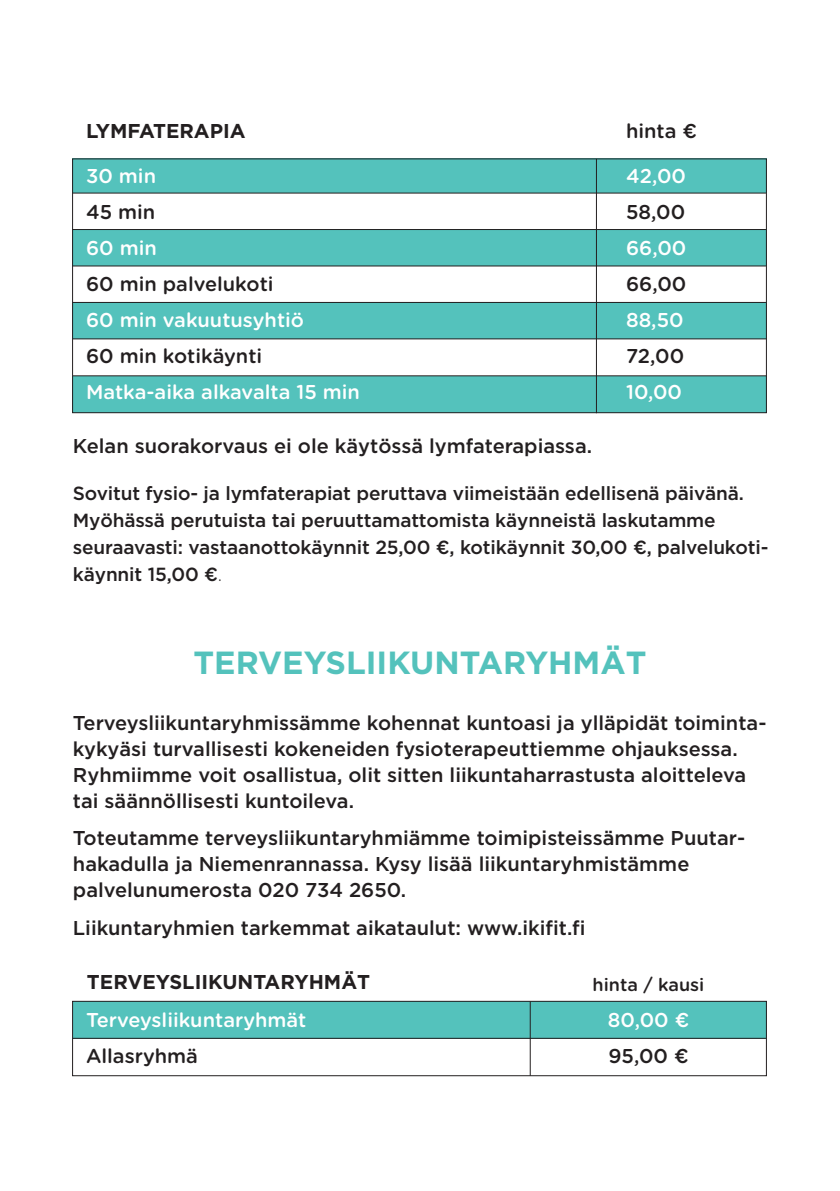
<style>
.page{position:relative;width:840px;height:1191px;background:#fff}
.page>*{position:absolute;margin:0;border:0;box-sizing:border-box;transform-origin:0 0}
.isoke{font:700 32px "Gotham";color:#54c2bc}
.leipix{font:500 20px/26px "Gotham";color:#231f20}
.hinnastointi_bold_bl{font:500 20px "Gotham Rounded";color:#fff}
.hinnastointi_bold_bl-2{font:500 20px "Gotham Rounded";color:#231f20}
.väliotsikko{font:500 20px "Gotham";color:#231f20}
.väliotsikko-2{font:700 20px "Gotham";color:#231f20}
.hinnastointi_2{font:500 20px "Gotham Rounded";color:#fff}
.leipix-2{font:500 20px "Gotham Rounded";color:#231f20}
.leipix-3{font:500 19px/27px "Gotham";letter-spacing:-.01em;color:#231f20}
.leipix-4{font:500 18px "Gotham Rounded";color:#231f20}
.s1{font-family:"Gotham Rounded"}
.s2{font-family:"Gotham Rounded";font-weight:300}
</style>
<div class="page">
<div style="left:72px;top:159px;width:694px;height:34px;background:#54c2bc"></div>
<div style="left:72px;top:229px;width:694px;height:37px;background:#54c2bc"></div>
<div style="left:72px;top:302px;width:694px;height:37px;background:#54c2bc"></div>
<div style="left:72px;top:376px;width:694px;height:36px;background:#54c2bc"></div>
<div style="left:72px;top:158px;width:694px;height:255px;border:1px solid #231f20"></div>
<hr style="left:595px;top:159px;width:1px;height:254px;background:#231f20">
<hr style="left:72px;top:193px;width:693px;height:1px;background:#231f20">
<hr style="left:72px;top:229px;width:693px;height:1px;background:#231f20">
<hr style="left:72px;top:265px;width:693px;height:1px;background:#231f20">
<hr style="left:72px;top:302px;width:693px;height:1px;background:#231f20">
<hr style="left:73px;top:338px;width:693px;height:1px;background:#231f20">
<hr style="left:73px;top:375px;width:693px;height:1px;background:#231f20">
<div style="left:73px;top:1001px;width:693px;height:37px;background:#54c2bc"></div>
<div style="left:72px;top:1000px;width:694px;height:76px;border:1px solid #231f20"></div>
<hr style="left:72px;top:1037px;width:693px;height:1px;background:#231f20">
<hr style="left:529px;top:1001px;width:1px;height:74px;background:#231f20">
<p class="väliotsikko-2" style="left:86px;top:119px;width:161px">LYMFATERAPIA</p>
<p class="leipix-2" style="left:625px;top:117px;width:72px">hinta €</p>
<p class="hinnastointi_bold_bl" style="left:86px;top:162px;width:71px">30 min</p>
<p class="hinnastointi_bold_bl-2" style="left:86px;top:198px;width:71px">45 min</p>
<p class="hinnastointi_bold_bl" style="left:86px;top:234px;width:72px">60 min</p>
<p class="hinnastointi_bold_bl-2" style="left:86px;top:270px;width:189px">60 min palvelukoti</p>
<p class="hinnastointi_bold_bl" style="left:86px;top:306px;width:219px">60 min vakuutusyhtiö</p>
<p class="hinnastointi_bold_bl-2" style="left:86px;top:342px;width:178px">60 min kotikäynti</p>
<p class="hinnastointi_bold_bl" style="left:86px;top:378px;width:275px">Matka-aika alkavalta 15 min</p>
<p class="hinnastointi_bold_bl" style="left:625px;top:162px;width:61px">42,00</p>
<p class="hinnastointi_bold_bl-2" style="left:625px;top:198px;width:61px">58,00</p>
<p class="hinnastointi_bold_bl" style="left:625px;top:234px;width:62px">66,00</p>
<p class="hinnastointi_bold_bl-2" style="left:625px;top:270px;width:62px">66,00</p>
<p class="hinnastointi_bold_bl" style="left:625px;top:306px;width:59px">88,50</p>
<p class="hinnastointi_bold_bl-2" style="left:625px;top:342px;width:60px">72,00</p>
<p class="hinnastointi_bold_bl" style="left:625px;top:378px;width:57px">10,00</p>
<p class="väliotsikko" style="left:73px;top:434px;width:520px">Kelan suorakorvaus ei ole käytössä lymfaterapiassa.</p>
<p class="leipix-3" style="left:73px;top:479px;width:696px">Sovitut fysio- ja lymfaterapiat peruttava viimeistään edellisenä päivänä.<br>Myöhässä perutuista tai peruuttamattomista käynneistä laskutamme seuraavasti: vastaanottokäynnit 25,00 <span class="s1">€</span>, kotikäynnit 30,00 <span class="s1">€</span>, palvelukoti&shy;käynnit 15,00 <span class="s1">€</span><span class="s2">.</span></p>
<p class="isoke" style="left:193px;top:644px;width:454px">TERVEYSLIIKUNTARYHMÄT</p>
<p class="leipix" style="left:73px;top:709px;width:694px">Terveysliikuntaryhmissämme kohennat kuntoasi ja ylläpidät toiminta&shy;kykyäsi turvallisesti kokeneiden fysioterapeuttiemme ohjauksessa.<br>Ryhmiimme voit osallistua, olit sitten liikuntaharrastusta aloitteleva tai säännöllisesti kuntoileva.</p>
<p class="leipix" style="left:73px;top:825px;width:673px">Toteutamme terveysliikuntaryhmiämme toimipisteissämme Puutar&shy;hakadulla ja Niemenrannassa. Kysy lisää liikuntaryhmistämme palvelunumerosta 020 734 2650.</p>
<p class="leipix" style="left:73px;top:914px;width:513px">Liikuntaryhmien tarkemmat aikataulut: www.ikifit.fi</p>
<p class="väliotsikko-2" style="left:87px;top:970px;width:284px">TERVEYSLIIKUNTARYHMÄT</p>
<p class="hinnastointi_2" style="left:86px;top:1006px;width:222px">Terveysliikuntaryhmät</p>
<p class="hinnastointi_bold_bl-2" style="left:86px;top:1042px;width:113px">Allasryhmä</p>
<p class="leipix-4" style="left:592px;top:971px;width:113px">hinta / kausi</p>
<p class="hinnastointi_2" style="left:607px;top:1006px;width:83px">80,00 €</p>
<p class="hinnastointi_bold_bl-2" style="left:608px;top:1042px;width:81px">95,00 €</p>
</div>
